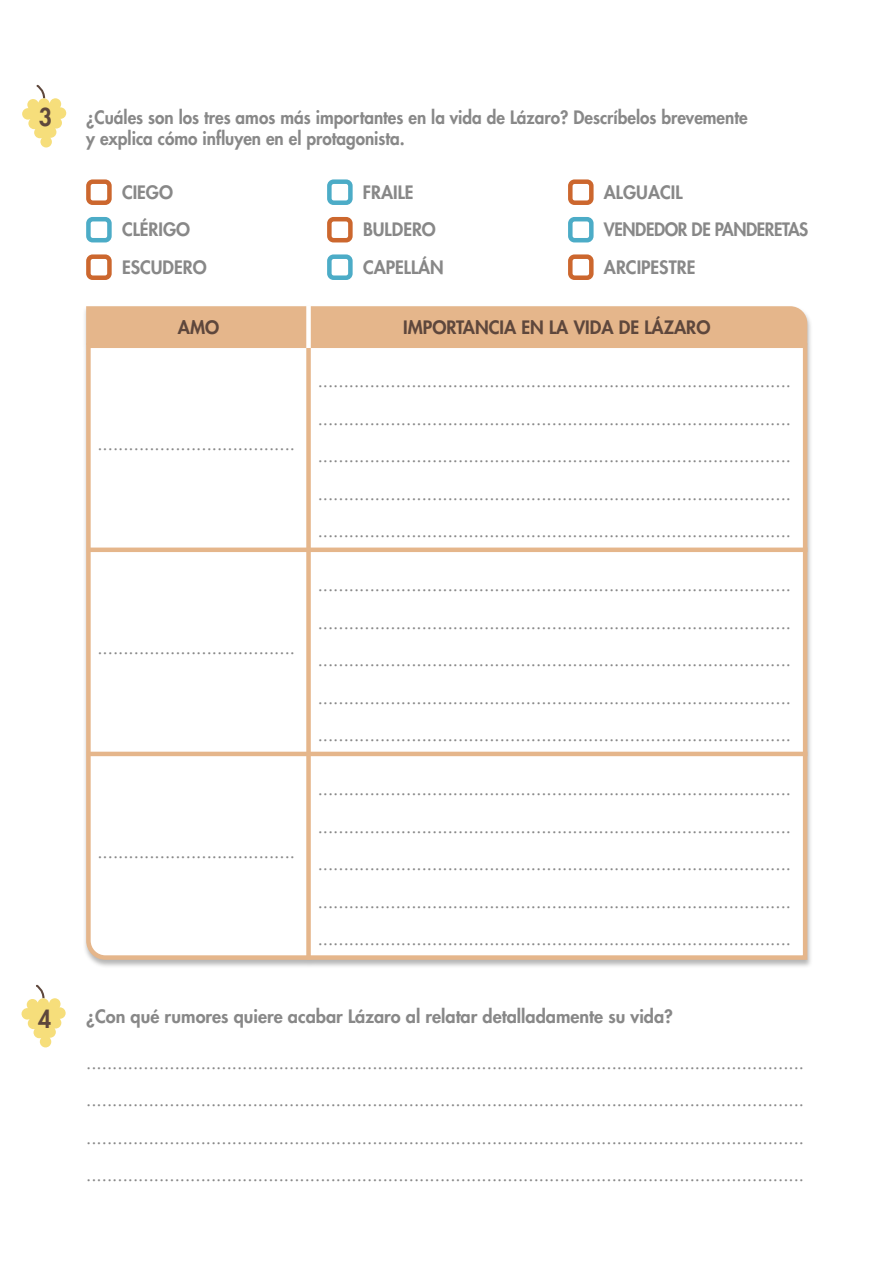
<style>
.page{position:relative;width:893px;height:1263px;background:#fff}
.page>*{position:absolute;margin:0;border:0;box-sizing:border-box;transform-origin:0 0}
.t1{font:800 24px "Futura Std";color:#5e473c;scale:.95 1}
.t2{font:500 18px/37.5px "Futura Std";color:#888;text-align:justify}
.t3{font:800 18px/21.6px "Futura Std";color:#888;scale:.95 1}
.t4{font:800 18px/37.5px "Futura Std";color:#888}
.t5{font:800 18px/37.5px "Futura Std";letter-spacing:-.025em;color:#888}
.t6{font:800 18px "Futura Std";color:#5e473c}
</style>
<div class="page">
<svg style="left:21px;top:985px;width:45px;height:62px"></svg>
<svg style="left:22px;top:85px;width:44px;height:62px"></svg>
<div style="left:86px;top:179px;width:26px;height:26px;border:4px solid #cc672e;border-radius:4px"></div>
<div style="left:86px;top:217px;width:26px;height:25px;border:4px solid #4cacc7;border-radius:4px"></div>
<div style="left:86px;top:254px;width:26px;height:26px;border:4px solid #cc672e;border-radius:4px"></div>
<div style="left:327px;top:179px;width:26px;height:26px;border:4px solid #4cacc7;border-radius:4px"></div>
<div style="left:327px;top:217px;width:26px;height:25px;border:4px solid #cc672e;border-radius:4px"></div>
<div style="left:327px;top:254px;width:26px;height:26px;border:4px solid #4cacc7;border-radius:4px"></div>
<div style="left:568px;top:179px;width:26px;height:26px;border:4px solid #cc672e;border-radius:4px"></div>
<div style="left:568px;top:217px;width:26px;height:25px;border:4px solid #4cacc7;border-radius:4px"></div>
<div style="left:568px;top:254px;width:26px;height:26px;border:4px solid #cc672e;border-radius:4px"></div>
<div style="left:86px;top:306px;width:721px;height:35px;background:#e5b68b"></div>
<svg style="left:84px;top:341px;width:726px;height:621px"></svg>
<div style="left:306px;top:305px;width:5px;height:43px;background:#fff"></div>
<div style="left:306px;top:348px;width:5px;height:612px;background:#e5b68b"></div>
<div style="left:87px;top:547px;width:720px;height:5px;background:#e5b68b"></div>
<hr style="left:87px;top:752px;width:720px;height:4px;background:#e5b68b">
<h1 class="t1" style="left:39px;top:102px;width:15px">3</h1>
<p class="t3" style="left:86px;top:106px;width:698px">¿Cuáles son los tres amos más importantes en la vida de Lázaro? Descríbelos brevemente y explica cómo influyen en el protagonista.</p>
<p class="t4" style="left:122px;top:174px;width:86px">CIEGO<br>CLÉRIGO<br>ESCUDERO</p>
<p class="t4" style="left:363px;top:174px;width:82px">FRAILE<br>BULDERO<br>CAPELLÁN</p>
<p class="t5" style="left:604px;top:174px;width:206px">ALGUACIL<br>VENDEDOR DE PANDERETAS<br>ARCIPESTRE</p>
<p class="t6" style="left:178px;top:316px;width:43px">AMO</p>
<p class="t6" style="left:403px;top:316px;width:309px">IMPORTANCIA EN LA VIDA DE LÁZARO</p>
<p class="t2" style="left:97px;top:424px;width:199px">......................................</p>
<p class="t2" style="left:97px;top:629px;width:199px">......................................</p>
<p class="t2" style="left:97px;top:832px;width:199px">......................................</p>
<p class="t2" style="left:318px;top:362px;width:475px">........................................................................................... ........................................................................................... ........................................................................................... ........................................................................................... ...........................................................................................</p>
<p class="t2" style="left:318px;top:566px;width:475px">........................................................................................... ........................................................................................... ........................................................................................... ........................................................................................... ...........................................................................................</p>
<p class="t2" style="left:318px;top:770px;width:475px">........................................................................................... ........................................................................................... ........................................................................................... ........................................................................................... ...........................................................................................</p>
<h1 class="t1" style="left:38px;top:1004px;width:15px">4</h1>
<p class="t4" style="left:86px;top:997px;width:588px">¿Con qué rumores quiere acabar Lázaro al relatar detalladamente su vida?</p>
<p class="t2" style="left:86px;top:1043px;width:719px">.......................................................................................................................................... .......................................................................................................................................... .......................................................................................................................................... ..........................................................................................................................................</p>
</div>
